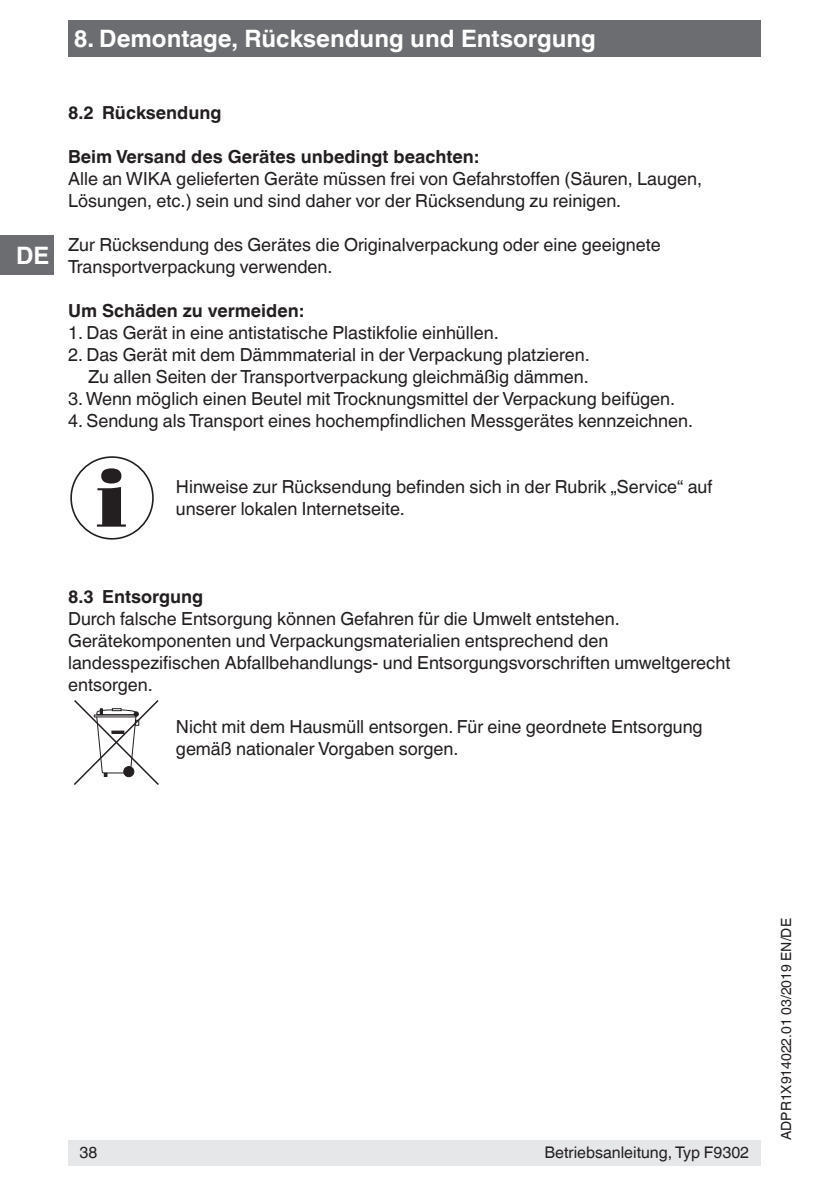
<style>
.page{position:relative;width:840px;height:1191px;background:#fff}
.page>*{position:absolute;margin:0;border:0;box-sizing:border-box;transform-origin:0 0}
.t1{font:700 24px "Helvetica World";color:#fff}
.t2{font:18px/22px "Helvetica World";color:#231f20}
.t3{font:700 18px "Helvetica World";color:#231f20}
.t4{font:16px "Helvetica World";color:#231f20}
.t5{font:14px "Helvetica World";color:#231f20}
</style>
<div class="page">
<div style="left:68px;top:1140px;width:692px;height:25px;background:#e6e7e9"></div>
<div style="left:0;top:236px;width:54px;height:39px;background:#6c6d70"></div>
<div style="left:68px;top:20px;width:692px;height:37px;background:#6c6d70"></div>
<svg style="left:97px;top:468px;width:29px;height:58px"></svg>
<div style="left:70px;top:456px;width:84px;height:83px;border:2px solid #231f20;border-radius:50%"></div>
<svg style="left:74px;top:700px;width:85px;height:85px"></svg>
<h1 class="t1" style="left:74px;top:25px;width:523px">8. Demontage, Rücksendung und Entsorgung</h1>
<h1 class="t1" style="left:16px;top:242px;width:35px">DE</h1>
<p class="t3" style="left:68px;top:102px;width:155px">8.2 Rücksendung</p>
<p class="t3" style="left:68px;top:146px;width:412px">Beim Versand des Gerätes unbedingt beachten:</p>
<p class="t2" style="left:68px;top:168px;width:635px">Alle an WIKA gelieferten Geräte müssen frei von Gefahrstoffen (Säuren, Laugen,<br>Lösungen, etc.) sein und sind daher vor der Rücksendung zu reinigen.</p>
<p class="t2" style="left:68px;top:234px;width:593px">Zur Rücksendung des Gerätes die Originalverpackung oder eine geeignete<br>Transportverpackung verwenden.</p>
<p class="t3" style="left:68px;top:300px;width:237px">Um Schäden zu vermeiden:</p>
<p class="t2" style="left:68px;top:322px;width:432px">1. Das Gerät in eine antistatische Plastikfolie einhüllen.</p>
<p class="t2" style="left:68px;top:344px;width:523px;text-align:right">2. Das Gerät mit dem Dämmmaterial in der Verpackung platzieren.<br>Zu allen Seiten der Transportverpackung gleichmäßig dämmen.</p>
<p class="t2" style="left:68px;top:388px;width:608px">3. Wenn möglich einen Beutel mit Trocknungsmittel der Verpackung beifügen.</p>
<p class="t2" style="left:68px;top:410px;width:626px">4. Sendung als Transport eines hochempfindlichen Messgerätes kennzeichnen.</p>
<p class="t2" style="left:176px;top:476px;width:537px">Hinweise zur Rücksendung befinden sich in der Rubrik „Service“ auf unserer lokalen Internetseite.</p>
<p class="t3" style="left:68px;top:586px;width:137px">8.3 Entsorgung</p>
<p class="t2" style="left:68px;top:608px;width:663px">Durch falsche Entsorgung können Gefahren für die Umwelt entstehen.<br>Gerätekomponenten und Verpackungsmaterialien entsprechend den landesspezifischen Abfallbehandlungs- und Entsorgungsvorschriften umweltgerecht entsorgen.</p>
<p class="t2" style="left:176px;top:716px;width:528px">Nicht mit dem Hausmüll entsorgen. Für eine geordnete Entsorgung gemäß nationaler Vorgaben sorgen.</p>
<p class="t4" style="left:79px;top:1143px;width:19px">38</p>
<p class="t4" style="left:544px;top:1143px;width:206px">Betriebsanleitung, Typ F9302</p>
<p class="t5" style="left:777px;top:1140px;width:223px;rotate:-90deg">ADPR1X914022.01 03/2019 EN/DE</p>
</div>
